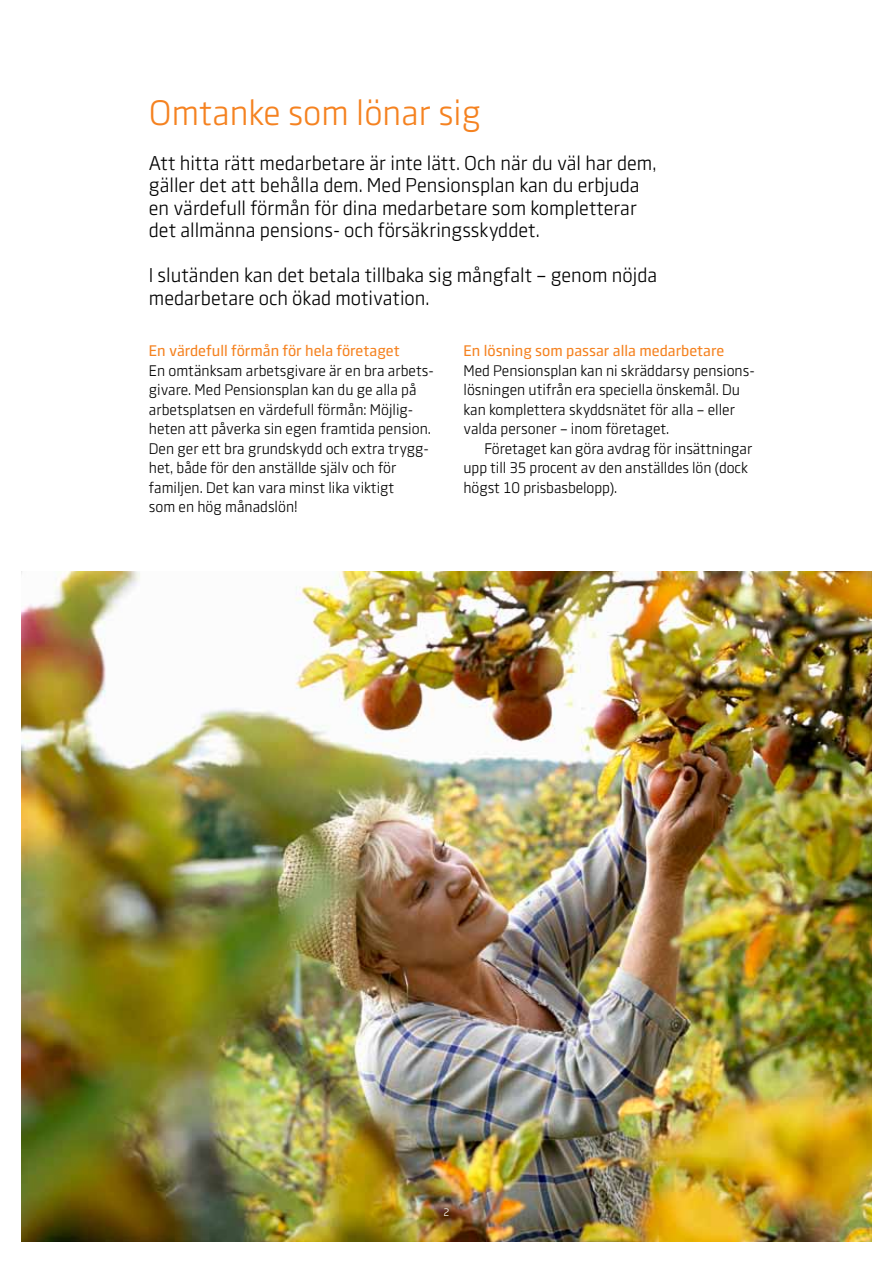
<style>
.page{position:relative;width:893px;height:1263px;background:#fff}
.page>*{position:absolute;margin:0;border:0;box-sizing:border-box;transform-origin:0 0}
.t1{font:34.5px "Swedbank Sans";color:#f58220}
.t2{font:19.5px/22.5px "Swedbank Sans";color:#000}
.t3{font:15px/19.5px "Swedbank Sans";color:#000}
.t4{font:500 15px "Swedbank Sans";color:#f58220}
.t5{font:10.5px "Swedbank Sans";color:#fff}
</style>
<div class="page">
<img style="left:21px;top:571px;width:851px;height:671px">
<h1 class="t1" style="left:149px;top:93px;width:333px">Omtanke som lönar sig</h1>
<h2 class="t2" style="left:149px;top:151px;width:509px">Att hitta rätt medarbetare är inte lätt. Och när du väl har dem, gäller det att behålla dem. Med Pensionsplan kan du erbjuda en värdefull förmån för dina medarbetare som kompletterar det allmänna pensions- och försäkringsskyddet.</h2>
<h2 class="t2" style="left:149px;top:264px;width:510px">I slutänden kan det betala tillbaka sig mångfalt – genom nöjda medarbetare och ökad motivation.</h2>
<p class="t4" style="left:149px;top:342px;width:252px">En värdefull förmån för hela företaget</p>
<p class="t3" style="left:149px;top:361px;width:287px">En omtänksam arbetsgivare är en bra arbets&shy;givare. Med Pensionsplan kan du ge alla på arbetsplatsen en värdefull förmån: Möjlig&shy;heten att påverka sin egen framtida pension.<br>Den ger ett bra grundskydd och extra trygg&shy;het, både för den anställde själv och för familjen. Det kan vara minst lika viktigt<br>som en hög månadslön!</p>
<p class="t4" style="left:463px;top:342px;width:262px">En lösning som passar alla medarbetare</p>
<p class="t3" style="left:463px;top:361px;width:293px">Med Pensionsplan kan ni skräddarsy pensions&shy;lösningen utifrån era speciella önskemål. Du kan komplettera skyddsnätet för alla – eller valda personer – inom företaget.</p>
<p class="t3" style="left:463px;top:439px;width:290px;text-indent:21px">Företaget kan göra avdrag för insättningar upp till 35 procent av den anställdes lön (dock högst 10 prisbasbelopp).</p>
<p class="t5" style="left:443px;top:1206px;width:8px">2</p>
</div>
